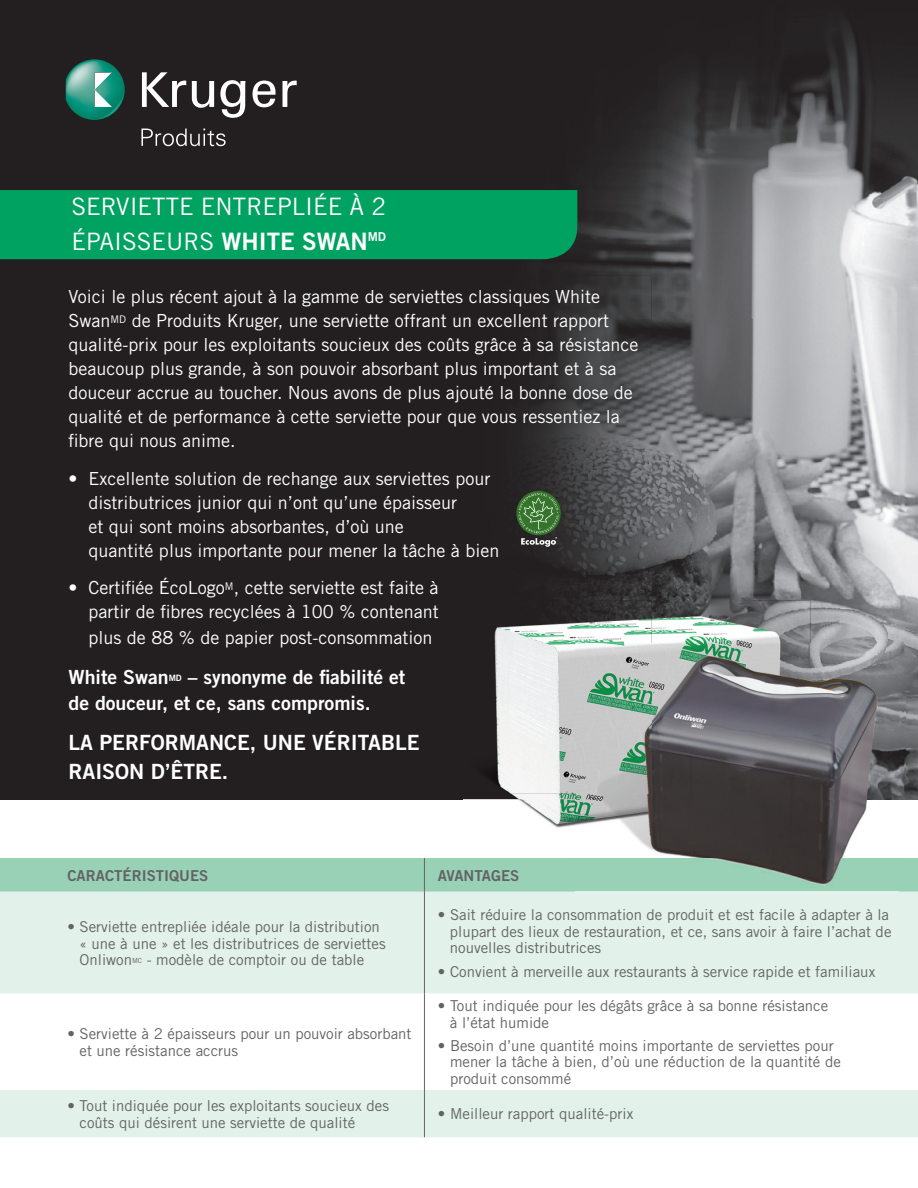
<style>
.page{position:relative;width:918px;height:1188px;background:#fff}
.page>*{position:absolute;margin:0;border:0;box-sizing:border-box;transform-origin:0 0}
.t1{font:24px/34.5px "Trade Gothic";color:#fff}
.t2{font:21px/28.5px "Trade Gothic Bold Two";color:#fff}
.t3{font:19.5px/25.5px "Trade Gothic Bold Two";color:#fff}
.t4{font:18px/24px "Trade Gothic";color:#fff}
.t5{font:15px/16.5px "Trade Gothic";color:#636366}
.t6{font:15px "Trade Gothic Bold Two";color:#636366}
.t7{font:8.7px "Trade Gothic Bold Two";color:#fff}
.s1{font-family:"Trade Gothic Bold Two"}
</style>
<div class="page">
<svg style="left:905px;top:799px;width:13px;height:1px"></svg>
<img style="left:905px;top:0;width:13px;height:799px">
<img style="left:0;top:799px;width:342px;height:1px">
<div style="left:0;top:0;width:97px;height:799px;background:#231f20"></div>
<div style="left:97px;top:794px;width:366px;height:5px;background:#231f20"></div>
<div style="left:97px;top:0;width:245px;height:276px;background:#231f20"></div>
<img style="left:342px;top:799px;width:563px;height:1px">
<img style="left:342px;top:0;width:409px;height:319px">
<img style="left:751px;top:0;width:154px;height:639px">
<img style="left:652px;top:319px;width:100px;height:281px">
<img style="left:810px;top:639px;width:95px;height:54px">
<img style="left:899px;top:693px;width:6px;height:106px">
<div style="left:0;top:858px;width:918px;height:34px;background:#98d1b6"></div>
<div style="left:0;top:892px;width:918px;height:245px;background:#e2f1e9"></div>
<svg style="left:0;top:994px;width:918px;height:96px"></svg>
<hr style="left:424px;top:892px;width:1px;height:102px;background:#636366">
<hr style="left:424px;top:994px;width:1px;height:96px;background:#636366">
<hr style="left:424px;top:1090px;width:1px;height:47px;background:#636366">
<hr style="left:424px;top:858px;width:1px;height:34px;background:#636366">
<div style="left:0;top:190px;width:577px;height:69px;background:#00a261"></div>
<img style="left:66px;top:59px;width:59px;height:61px">
<svg style="left:94px;top:72px;width:18px;height:35px"></svg>
<svg style="left:142px;top:72px;width:44px;height:35px"></svg>
<svg style="left:283px;top:81px;width:14px;height:26px"></svg>
<svg style="left:192px;top:81px;width:22px;height:27px"></svg>
<svg style="left:220px;top:80px;width:26px;height:38px"></svg>
<svg style="left:253px;top:81px;width:23px;height:26px"></svg>
<svg style="left:141px;top:128px;width:85px;height:18px"></svg>
<div style="left:55px;top:276px;width:287px;height:518px;background:#231f20"></div>
<img style="left:342px;top:276px;width:310px;height:362px">
<div style="left:342px;top:638px;width:121px;height:156px;background:#231f20"></div>
<svg style="left:516px;top:491px;width:45px;height:44px"></svg>
<svg style="left:518px;top:493px;width:41px;height:54px"></svg>
<img style="left:463px;top:600px;width:347px;height:228px">
<img style="left:463px;top:799px;width:113px;height:1px">
<img style="left:463px;top:600px;width:189px;height:194px">
<img style="left:576px;top:644px;width:323px;height:250px">
<img style="left:810px;top:799px;width:89px;height:1px">
<img style="left:576px;top:799px;width:234px;height:1px">
<img style="left:576px;top:644px;width:76px;height:150px">
<h1 class="t1" style="left:71px;top:189px;width:316px">SERVIETTE ENTREPLIÉE À 2<br>ÉPAISSEURS <span class="s1">WHITE SWAN</span><sup>MD</sup></h1>
<p class="t4" style="left:68px;top:285px;width:571px">Voici le plus récent ajout à la gamme de serviettes classiques White Swan<sup>MD</sup> de Produits Kruger, une serviette offrant un excellent rapport qualité-prix pour les exploitants soucieux des coûts grâce à sa résistance beaucoup plus grande, à son pouvoir absorbant plus important et à sa douceur accrue au toucher. Nous avons de plus ajouté la bonne dose de qualité et de performance à cette serviette pour que vous ressentiez la fibre qui nous anime.</p>
<p class="t4" style="left:88px;top:466px;width:412px;text-indent:-20px">• Excellente solution de rechange aux serviettes pour distributrices junior qui n’ont qu’une épaisseur<br>et qui sont moins absorbantes, d’où une<br>quantité plus importante pour mener la tâche à bien</p>
<p class="t4" style="left:88px;top:575px;width:352px;line-height:24.8px;text-align:justify;text-indent:-20px">• Certifiée ÉcoLogo<sup>M</sup>, cette serviette est faite à partir de fibres recyclées à 100 % contenant plus de 88 % de papier post-consommation</p>
<h3 class="t3" style="left:68px;top:664px;width:102px">White Swan</h3>
<p class="t7" style="left:169px;top:672px;width:15px">MD</p>
<h3 class="t3" style="left:68px;top:664px;width:338px;text-indent:119px">– synonyme de fiabilité et de douceur, et ce, sans compromis.</h3>
<h2 class="t2" style="left:68px;top:728px;width:353px">LA PERFORMANCE, UNE VÉRITABLE<br>RAISON D’ÊTRE.</h2>
<p class="t6" style="left:68px;top:866px;width:142px">CARACTÉRISTIQUES</p>
<p class="t6" style="left:438px;top:866px;width:83px">AVANTAGES</p>
<p class="t5" style="left:80px;top:918px;width:308px;text-indent:-12px">• Serviette entrepliée idéale pour la distribution « une à une » et les distributrices de serviettes<br>Onliwon<sup>MC</sup> - modèle de comptoir ou de table</p>
<p class="t5" style="left:450px;top:907px;width:443px;text-indent:-12px">• Sait réduire la consommation de produit et est facile à adapter à la plupart des lieux de restauration, et ce, sans avoir à faire l’achat de nouvelles distributrices</p>
<p class="t5" style="left:438px;top:963px;width:439px">• Convient à merveille aux restaurants à service rapide et familiaux</p>
<p class="t5" style="left:80px;top:1026px;width:334px;text-indent:-12px">• Serviette à 2 épaisseurs pour un pouvoir absorbant et une résistance accrus</p>
<p class="t5" style="left:450px;top:997px;width:380px;text-indent:-12px">• Tout indiquée pour les dégâts grâce à sa bonne résistance à l’état humide</p>
<p class="t5" style="left:450px;top:1037px;width:392px;text-indent:-12px">• Besoin d’une quantité moins importante de serviettes pour mener la tâche à bien, d’où une réduction de la quantité de produit consommé</p>
<p class="t5" style="left:80px;top:1097px;width:311px;text-indent:-12px">• Tout indiquée pour les exploitants soucieux des coûts qui désirent une serviette de qualité</p>
<p class="t5" style="left:438px;top:1106px;width:197px">• Meilleur rapport qualité-prix</p>
</div>
